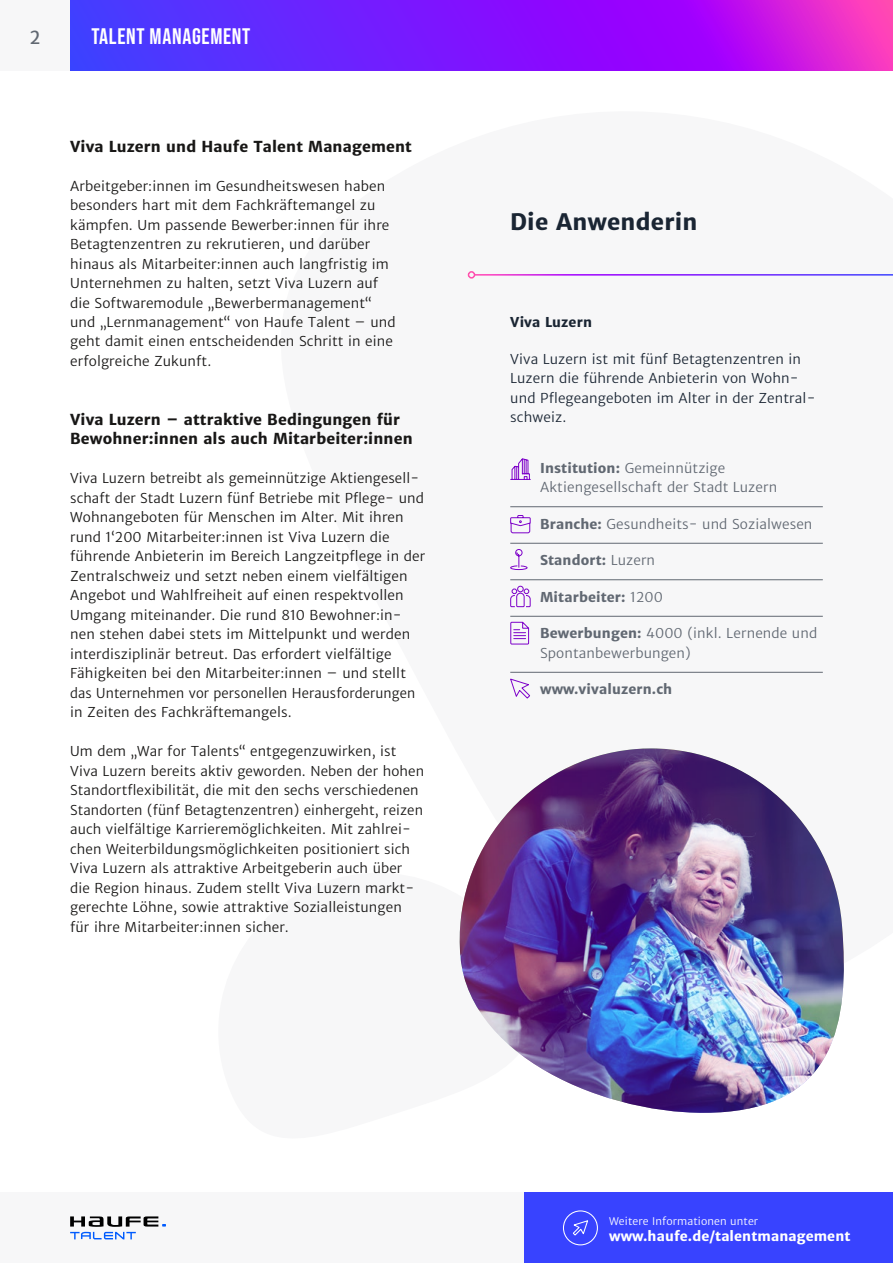
<style>
.page{position:relative;width:893px;height:1263px;background:#fff}
.page>*{position:absolute;margin:0;border:0;box-sizing:border-box;transform-origin:0 0}
.t1{font:22.5px "Bebas Neue";letter-spacing:.03em;color:#fff}
.t2{font:700 22.5px "Haufe Merriweather Sans";letter-spacing:.01em;color:#1a2533}
.t3{font:18px "Haufe Merriweather Sans";color:#616872}
.t4{font:700 15px/19.5px "Haufe Merriweather Sans";letter-spacing:.01em;color:#181716}
.t5{font:13.5px/19.5px "Haufe Merriweather Sans Lt";letter-spacing:.01em;color:#181716}
.t6{font:13.5px/19.5px "Haufe Merriweather Sans Lt";letter-spacing:.01em;color:#616872}
.t7{font:13.5px/19.5px "Haufe Merriweather Sans Lt";letter-spacing:.01em;color:#1a2533}
.t8{font:700 13.5px "Haufe Merriweather Sans";letter-spacing:.01em;color:#616872}
.t9{font:700 13.5px "Haufe Merriweather Sans";letter-spacing:.01em;color:#fff}
.t10{font:700 13.5px "Haufe Merriweather Sans";letter-spacing:.01em;color:#1a2533}
.t11{font:10.5px "Haufe Merriweather Sans Lt";letter-spacing:.01em;color:#fff}
.s1{font-family:"Haufe Merriweather Sans";font-weight:700}
.s2{font-family:"Haufe Merriweather Sans Lt";font-weight:400}
</style>
<div class="page">
<div style="left:0;top:1193px;width:893px;height:70px;background:#f7f7f8"></div>
<div style="left:0;top:0;width:70px;height:70px;background:#f7f7f8"></div>
<svg style="left:70px;top:0;width:823px;height:70px;background:#851ff7"></svg>
<div style="left:524px;top:1193px;width:369px;height:70px;background:#3843ff"></div>
<svg style="left:70px;top:1216px;width:96px;height:23px"></svg>
<div style="left:563px;top:1210px;width:35px;height:35px;border:1px solid #fff;border-radius:50%"></div>
<svg style="left:573px;top:1220px;width:15px;height:16px"></svg>
<svg style="left:197px;top:47px;width:696px;height:625px"></svg>
<img style="left:459px;top:748px;width:385px;height:365px">
<hr style="left:510px;top:506px;width:313px;height:1px;background:#616872">
<hr style="left:510px;top:543px;width:313px;height:1px;background:#616872">
<hr style="left:510px;top:579px;width:313px;height:1px;background:#616872">
<hr style="left:510px;top:616px;width:313px;height:1px;background:#616872">
<hr style="left:510px;top:672px;width:313px;height:1px;background:#616872">
<hr style="left:474px;top:274px;width:419px;height:2px;background:#fff">
<div style="left:468px;top:271px;width:7px;height:8px;border:2px solid #fff;border-radius:50%"></div>
<svg style="left:510px;top:458px;width:21px;height:22px"></svg>
<svg style="left:510px;top:585px;width:21px;height:22px"></svg>
<svg style="left:510px;top:678px;width:21px;height:21px"></svg>
<svg style="left:510px;top:515px;width:21px;height:19px"></svg>
<svg style="left:510px;top:549px;width:18px;height:21px"></svg>
<svg style="left:510px;top:621px;width:19px;height:24px"></svg>
<h2 class="t3" style="left:29px;top:26px;width:13px">2</h2>
<h1 class="t1" style="left:91px;top:23px;width:161px">TALENT MANAGEMENT</h1>
<p class="t4" style="left:70px;top:136px;width:343px">Viva Luzern und Haufe Talent Management</p>
<p class="t5" style="left:70px;top:176px;width:327px">Arbeitgeber:innen im Gesundheitswesen haben besonders hart mit dem Fachkräftemangel zu kämpfen. Um passende Bewerber:innen für ihre Betagtenzentren zu rekrutieren, und darüber hinaus als Mitarbeiter:innen auch langfristig im Unternehmen zu halten, setzt Viva Luzern auf die Softwaremodule „Bewerbermanagement“ und „Lernmanagement“ von Haufe Talent – und geht damit einen entscheidenden Schritt in eine erfolgreiche Zukunft.</p>
<p class="t4" style="left:70px;top:409px;width:344px">Viva Luzern – attraktive Bedingungen für<br>Bewohner:innen als auch Mitarbeiter:innen</p>
<p class="t5" style="left:70px;top:469px;width:356px">Viva Luzern betreibt als gemeinnützige Aktiengesell&shy;schaft der Stadt Luzern fünf Betriebe mit Pflege- und Wohnangeboten für Menschen im Alter. Mit ihren rund 1‘200 Mitarbeiter:innen ist Viva Luzern die führende Anbieterin im Bereich Langzeitpflege in der Zentralschweiz und setzt neben einem vielfältigen Angebot und Wahlfreiheit auf einen respektvollen Umgang miteinander. Die rund 810 Bewohner:in&shy;nen stehen dabei stets im Mittelpunkt und werden interdisziplinär betreut. Das erfordert vielfältige Fähigkeiten bei den Mitarbeiter:innen – und stellt das Unternehmen vor personellen Herausforderungen in Zeiten des Fachkräftemangels.</p>
<p class="t5" style="left:70px;top:742px;width:356px">Um dem „War for Talents“ entgegenzuwirken, ist Viva Luzern bereits aktiv geworden. Neben der hohen Standortflexibilität, die mit den sechs verschiedenen Standorten (fünf Betagtenzentren) einhergeht, reizen auch vielfältige Karrieremöglichkeiten. Mit zahlrei&shy;chen Weiterbildungsmöglichkeiten positioniert sich Viva Luzern als attraktive Arbeitgeberin auch über die Region hinaus. Zudem stellt Viva Luzern markt&shy;gerechte Löhne, sowie attraktive Sozialleistungen für ihre Mitarbeiter:innen sicher.</p>
<h1 class="t2" style="left:510px;top:207px;width:189px">Die Anwenderin</h1>
<p class="t10" style="left:510px;top:314px;width:83px">Viva Luzern</p>
<p class="t7" style="left:510px;top:349px;width:304px">Viva Luzern ist mit fünf Betagtenzentren in Luzern die führende Anbieterin von Wohn&shy;und Pflegeangeboten im Alter in der Zentral&shy;schweiz.</p>
<p class="t6" style="left:540px;top:458px;width:239px"><span class="s1">Institution:</span> Gemeinnützige<br>Aktiengesellschaft der Stadt Luzern</p>
<p class="t6" style="left:540px;top:514px;width:274px"><span class="s1">Branche:</span> Gesundheits- und Sozialwesen</p>
<p class="t8" style="left:540px;top:552px;width:117px">Standort: <span class="s2">Luzern</span></p>
<p class="t8" style="left:540px;top:589px;width:124px">Mitarbeiter: <span class="s2">1200</span></p>
<p class="t6" style="left:540px;top:624px;width:279px"><span class="s1">Bewerbungen:</span> 4000 (inkl. Lernende und<br>Spontanbewerbungen)</p>
<p class="t8" style="left:540px;top:681px;width:134px">www.vivaluzern.ch</p>
<p class="t11" style="left:609px;top:1214px;width:151px">Weitere Informationen unter</p>
<p class="t9" style="left:609px;top:1228px;width:243px">www.haufe.de/talentmanagement</p>
</div>
